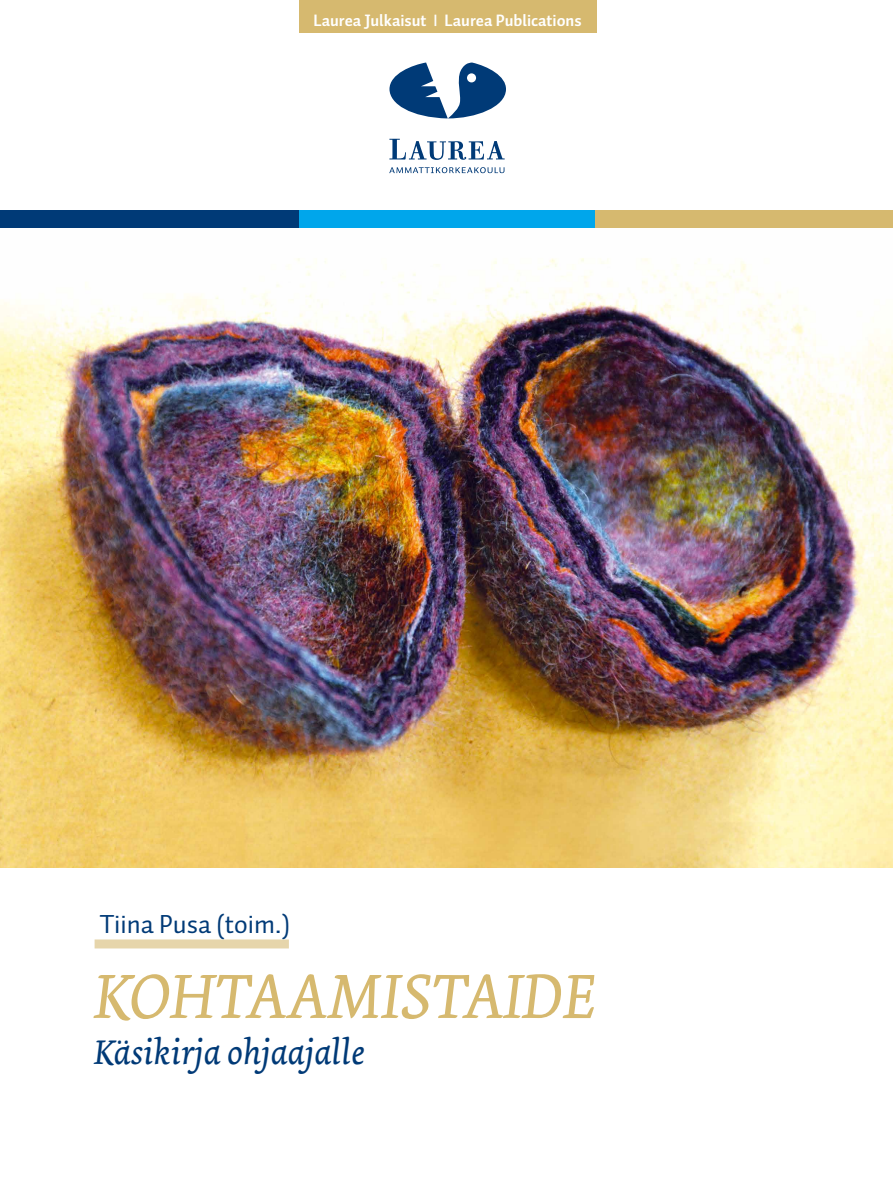
<style>
.page{position:relative;width:893px;height:1191px;background:#fff}
.page>*{position:absolute;margin:0;border:0;box-sizing:border-box;transform-origin:0 0}
.t1{font:italic 66px "Dolly";color:#d6b96f}
.t2{font:italic 36px "Dolly";color:#003a77}
.t3{font:26.4px "Auto 2";color:#003a77}
.t4{font:700 16.5px "Auto 2";color:#fff}
.s1{font-family:"Signika Negative";font-weight:400}
</style>
<div class="page">
<div style="left:95px;top:939px;width:194px;height:9px;background:#e6d5ab"></div>
<img style="left:0;top:227px;width:893px;height:640px">
<svg style="left:389px;top:167px;width:115px;height:6px"></svg>
<svg style="left:389px;top:139px;width:116px;height:21px"></svg>
<svg style="left:389px;top:62px;width:117px;height:56px"></svg>
<div style="left:299px;top:0;width:297px;height:32px;background:#d6b96f"></div>
<div style="left:0;top:210px;width:299px;height:17px;background:#003a77"></div>
<div style="left:595px;top:210px;width:298px;height:17px;background:#d6b96f"></div>
<div style="left:299px;top:210px;width:296px;height:17px;background:#00a6eb"></div>
<p class="t4" style="left:313px;top:9px;width:270px">Laurea Julkaisut <span class="s1">I</span> Laurea Publications</p>
<h3 class="t3" style="left:100px;top:908px;width:192px">Tiina Pusa (toim.)</h3>
<h1 class="t1" style="left:95px;top:957px;width:504px">KOHTAAMISTAIDE</h1>
<h2 class="t2" style="left:95px;top:1031px;width:272px">Käsikirja ohjaajalle</h2>
</div>
